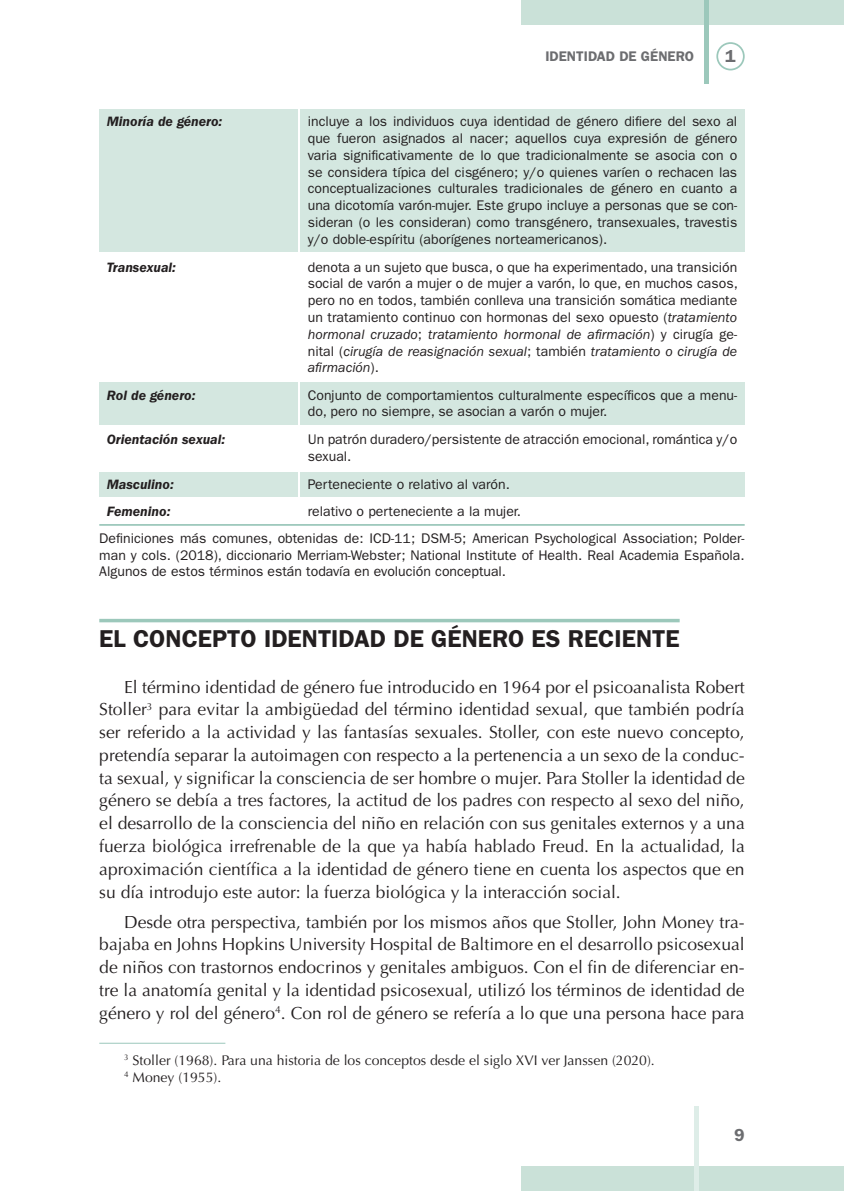
<style>
.page{position:relative;width:844px;height:1191px;background:#fff}
.page>*{position:absolute;margin:0;border:0;box-sizing:border-box;transform-origin:0 0}
.t1{font:600 24.5px "ITC Franklin Gothic Std";color:#231f20}
.t2{font:17.5px/22.8px "Optima";color:#231f20;text-align:justify}
.t3{font:600 17.5px "ITC Franklin Gothic Std";color:#6c6d70}
.t4{font:14px/16.8px "ITC Franklin Gothic Std";color:#231f20;text-align:justify}
.t5{font:14px/16.8px "Optima";color:#231f20}
.t6{font:italic 600 14px/27.3px "ITC Franklin Gothic Std";color:#231f20}
.t7{font:600 14px "ITC Franklin Gothic Std";color:#6c6d70}
.s1{font-style:italic}
</style>
<div class="page">
<div style="left:521px;top:0;width:322px;height:25px;background:#cae1d8"></div>
<div style="left:703px;top:0;width:5px;height:84px;background:#9cc8bb"></div>
<div style="left:521px;top:1166px;width:322px;height:25px;background:#cae1d8"></div>
<div style="left:693px;top:1106px;width:5px;height:85px;background:#deede8"></div>
<div style="left:716px;top:42px;width:28px;height:28px;border:2px solid #9cc8bb;border-radius:50%"></div>
<hr style="left:99px;top:619px;width:580px;height:3px;background:#9cc8bb">
<hr style="left:99px;top:1042px;width:126px;height:1px;background:#9cc8bb">
<hr style="left:99px;top:524px;width:645px;height:2px;background:#9cc8bb">
<div style="left:99px;top:109px;width:199px;height:143px;background:#d4e7e0"></div>
<div style="left:99px;top:382px;width:199px;height:43px;background:#d4e7e0"></div>
<div style="left:99px;top:472px;width:199px;height:25px;background:#d4e7e0"></div>
<div style="left:300px;top:109px;width:444px;height:143px;background:#d4e7e0"></div>
<div style="left:300px;top:382px;width:444px;height:43px;background:#d4e7e0"></div>
<div style="left:300px;top:472px;width:444px;height:25px;background:#d4e7e0"></div>
<p class="t6" style="left:107px;top:108px;width:117px">Minoría de género:</p>
<p class="t6" style="left:107px;top:253px;width:71px">Transexual:</p>
<p class="t6" style="left:107px;top:381px;width:90px">Rol de género:</p>
<p class="t6" style="left:107px;top:426px;width:120px">Orientación sexual:</p>
<p class="t6" style="left:107px;top:471px;width:69px">Masculino:<br>Femenino:</p>
<p class="t7" style="left:545px;top:48px;width:150px">IDENTIDAD DE GÉNERO</p>
<p class="t3" style="left:725px;top:46px;width:12px">1</p>
<p class="t4" style="left:308px;top:113px;width:431px">incluye a los individuos cuya identidad de género difiere del sexo al que fueron asignados al nacer; aquellos cuya expresión de género varia significativamente de lo que tradicionalmente se asocia con o se considera típica del cisgénero; y/o quienes varíen o rechacen las conceptualizaciones culturales tradicionales de género en cuanto a una dicotomía varón-mujer. Este grupo incluye a personas que se con&shy;sideran (o les consideran) como transgénero, transexuales, travestis y/o doble-espíritu (aborígenes norteamericanos).</p>
<p class="t4" style="left:308px;top:258px;width:431px">denota a un sujeto que busca, o que ha experimentado, una transición social de varón a mujer o de mujer a varón, lo que, en muchos casos, pero no en todos, también conlleva una transición somática mediante un tratamiento continuo con hormonas del sexo opuesto (<span class="s1">tratamiento hormonal cruzado</span>; <span class="s1">tratamiento hormonal de afirmación</span>) y cirugía ge&shy;nital (<span class="s1">cirugía de reasignación sexual</span>; también <span class="s1">tratamiento o cirugía de afirmación</span>).</p>
<p class="t4" style="left:308px;top:386px;width:431px">Conjunto de comportamientos culturalmente específicos que a menu&shy;do, pero no siempre, se asocian a varón o mujer.</p>
<p class="t4" style="left:308px;top:431px;width:431px">Un patrón duradero/persistente de atracción emocional, romántica y/o sexual.</p>
<p class="t4" style="left:308px;top:471px;width:215px;line-height:27.3px">Perteneciente o relativo al varón. relativo o perteneciente a la mujer.</p>
<p class="t4" style="left:99px;top:530px;width:646px">Definiciones más comunes, obtenidas de: ICD-11; DSM-5; American Psychological Association; Polder&shy;man y cols. (2018), diccionario Merriam-Webster; National Institute of Health. Real Academia Española.<br>Algunos de estos términos están todavía en evolución conceptual.</p>
<h1 class="t1" style="left:99px;top:624px;width:581px">EL CONCEPTO IDENTIDAD DE GÉNERO ES RECIENTE</h1>
<p class="t2" style="left:99px;top:675px;width:646px;text-indent:25px">El término identidad de género fue introducido en 1964 por el psicoanalista Robert Stoller<sup>3</sup> para evitar la ambigüedad del término identidad sexual, que también podría ser referido a la actividad y las fantasías sexuales. Stoller, con este nuevo concepto, pretendía separar la autoimagen con respecto a la pertenencia a un sexo de la conduc&shy;ta sexual, y significar la consciencia de ser hombre o mujer. Para Stoller la identidad de género se debía a tres factores, la actitud de los padres con respecto al sexo del niño, el desarrollo de la consciencia del niño en relación con sus genitales externos y a una fuerza biológica irrefrenable de la que ya había hablado Freud. En la actualidad, la aproximación científica a la identidad de género tiene en cuenta los aspectos que en su día introdujo este autor: la fuerza biológica y la interacción social.</p>
<p class="t2" style="left:99px;top:910px;width:646px;text-indent:25px">Desde otra perspectiva, también por los mismos años que Stoller, John Money tra&shy;bajaba en Johns Hopkins University Hospital de Baltimore en el desarrollo psicosexual de niños con trastornos endocrinos y genitales ambiguos. Con el fin de diferenciar en&shy;tre la anatomía genital y la identidad psicosexual, utilizó los términos de identidad de género y rol del género<sup>4</sup>. Con rol de género se refería a lo que una persona hace para</p>
<p class="t5" style="left:124px;top:1052px;width:532px"><sup>3</sup> Stoller (1968). Para una historia de los conceptos desde el siglo XVI ver Janssen (2020).<br><sup>4</sup> Money (1955).</p>
<p class="t3" style="left:734px;top:1124px;width:12px">9</p>
</div>
